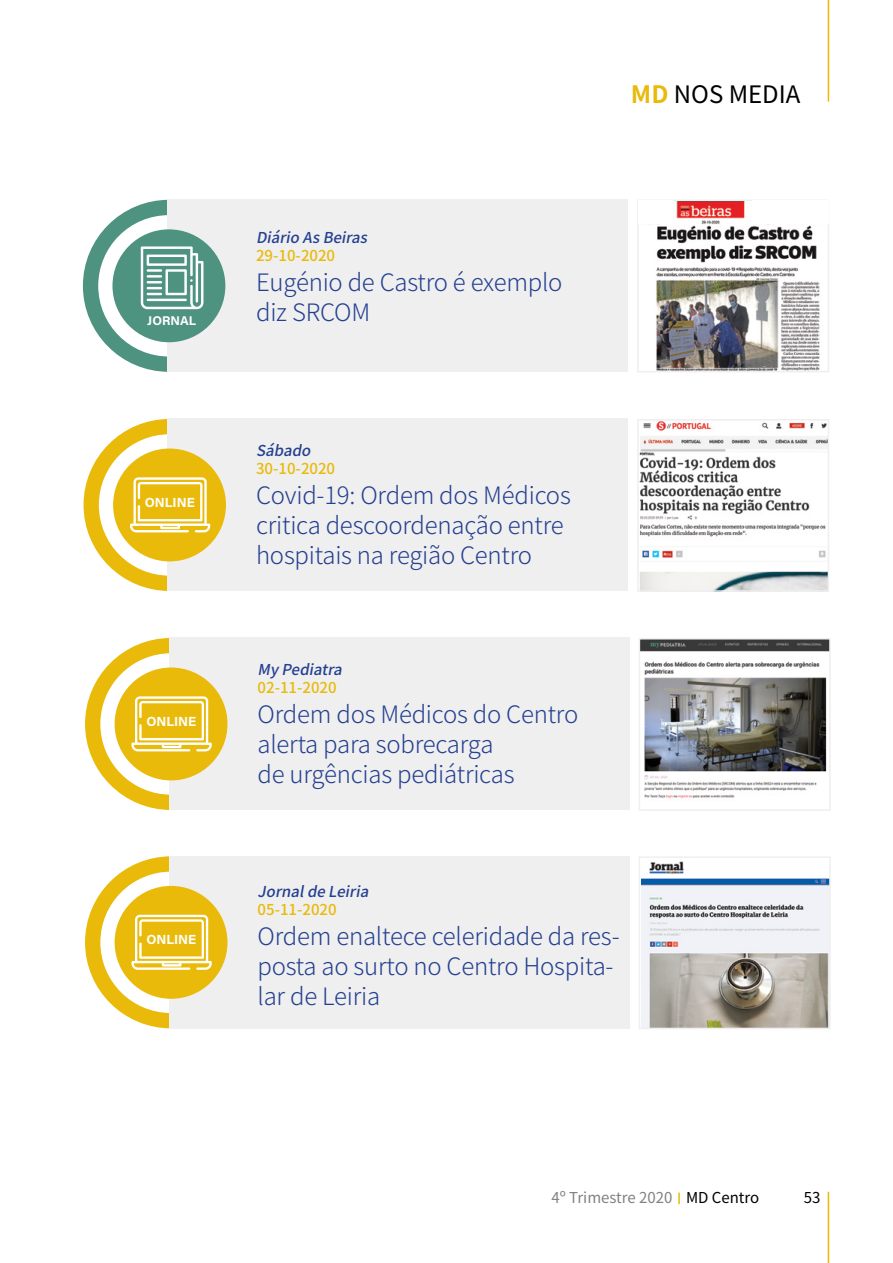
<style>
.page{position:relative;width:893px;height:1263px;background:#fff}
.page>*{position:absolute;margin:0;border:0;box-sizing:border-box;transform-origin:0 0}
.t1{font:300 24px/30px "Noto Sans JP";letter-spacing:-.01em;color:#25408f}
.t2{font:24px "Noto Sans JP";color:#000}
.t3{font:italic 500 15px "Noto Sans JP";color:#25408f}
.t4{font:500 15px "Noto Sans JP";color:#e9ba09}
.t5{font:15px "Noto Sans JP";color:#808285}
.t6{font:15px "Noto Sans JP";color:#000}
.t7{font:13.2px "Acumin Variable Concept";color:#fff}
.t8{font:12.6px "Acumin Variable Concept";color:#fff}
.s1{font-weight:700;color:#e9ba09}
.s2{color:#000}
</style>
<div class="page">
<hr style="left:828px;top:1192px;width:1px;height:71px;background:#e9ba09">
<svg style="left:678px;top:1192px;width:2px;height:12px"></svg>
<hr style="left:828px;top:0;width:1px;height:102px;background:#e9ba09">
<div style="left:83px;top:200px;width:172px;height:172px;border:15px solid #4e9280;border-radius:50%"></div>
<div style="left:167px;top:199px;width:461px;height:173px;background:#efeff0"></div>
<img style="left:656px;top:203px;width:164px;height:166px">
<div style="left:637px;top:200px;width:192px;height:172px;border:2px solid #efeff0"></div>
<div style="left:112px;top:229px;width:113px;height:113px;background:#4e9280;border-radius:50%"></div>
<svg style="left:141px;top:246px;width:62px;height:63px"></svg>
<div style="left:639px;top:200px;width:34px;height:24px;background:#fff"></div>
<div style="left:752px;top:200px;width:76px;height:24px;background:#fff"></div>
<div style="left:84px;top:419px;width:172px;height:172px;border:15px solid #e9ba09;border-radius:50%"></div>
<div style="left:167px;top:419px;width:461px;height:172px;background:#efeff0"></div>
<div style="left:113px;top:448px;width:113px;height:113px;background:#e9ba09;border-radius:50%"></div>
<svg style="left:130px;top:477px;width:80px;height:55px"></svg>
<img style="left:640px;top:422px;width:186px;height:167px">
<div style="left:637px;top:419px;width:192px;height:173px;border:2px solid #efeff0"></div>
<div style="left:85px;top:638px;width:172px;height:172px;border:15px solid #e9ba09;border-radius:50%"></div>
<div style="left:169px;top:638px;width:460px;height:172px;background:#efeff0"></div>
<div style="left:115px;top:667px;width:112px;height:113px;background:#e9ba09;border-radius:50%"></div>
<svg style="left:131px;top:696px;width:81px;height:55px"></svg>
<img style="left:642px;top:641px;width:186px;height:158px">
<div style="left:639px;top:638px;width:192px;height:173px;border:2px solid #efeff0"></div>
<div style="left:85px;top:856px;width:172px;height:172px;border:15px solid #e9ba09;border-radius:50%"></div>
<div style="left:169px;top:856px;width:460px;height:172px;background:#efeff0"></div>
<div style="left:115px;top:886px;width:112px;height:113px;background:#e9ba09;border-radius:50%"></div>
<svg style="left:131px;top:915px;width:81px;height:55px"></svg>
<img style="left:642px;top:861px;width:186px;height:165px">
<div style="left:639px;top:856px;width:192px;height:173px;border:2px solid #efeff0"></div>
<p class="t8" style="left:147px;top:312px;width:50px">JORNAL</p>
<p class="t7" style="left:145px;top:493px;width:52px">ONLINE</p>
<p class="t7" style="left:146px;top:712px;width:52px">ONLINE</p>
<p class="t7" style="left:146px;top:930px;width:52px">ONLINE</p>
<p class="t2" style="left:631px;top:80px;width:171px"><span class="s1">MD</span> NOS MEDIA</p>
<p class="t3" style="left:256px;top:229px;width:120px">DiárioAsBeiras</p>
<p class="t4" style="left:256px;top:247px;width:81px">29-10-2020</p>
<p class="t1" style="left:256px;top:268px;width:308px">Eugénio de Castro é exemplo</p>
<p class="t1" style="left:256px;top:298px;width:116px">diz SRCOM</p>
<p class="t3" style="left:256px;top:442px;width:63px">Sábado</p>
<p class="t4" style="left:256px;top:460px;width:81px">30-10-2020</p>
<p class="t1" style="left:256px;top:480px;width:316px">Covid-19: Ordem dos Médicos critica descoordenação entre hospitais na região Centro</p>
<p class="t3" style="left:258px;top:661px;width:93px">MyPediatra</p>
<p class="t4" style="left:258px;top:679px;width:81px">02-11-2020</p>
<p class="t1" style="left:258px;top:699px;width:322px">Ordem dos Médicos do Centro alerta para sobrecarga<br>de urgências pediátricas</p>
<p class="t3" style="left:258px;top:883px;width:120px">JornaldeLeiria</p>
<p class="t4" style="left:258px;top:901px;width:81px">05-11-2020</p>
<p class="t1" style="left:258px;top:922px;width:364px">Ordem enaltece celeridade da res&shy;posta ao surto no Centro Hospita&shy;lar de Leiria</p>
<p class="t5" style="left:551px;top:1189px;width:209px">4º Trimestre 2020 <span class="s2">MD Centro</span></p>
<p class="t6" style="left:804px;top:1189px;width:18px">53</p>
</div>
